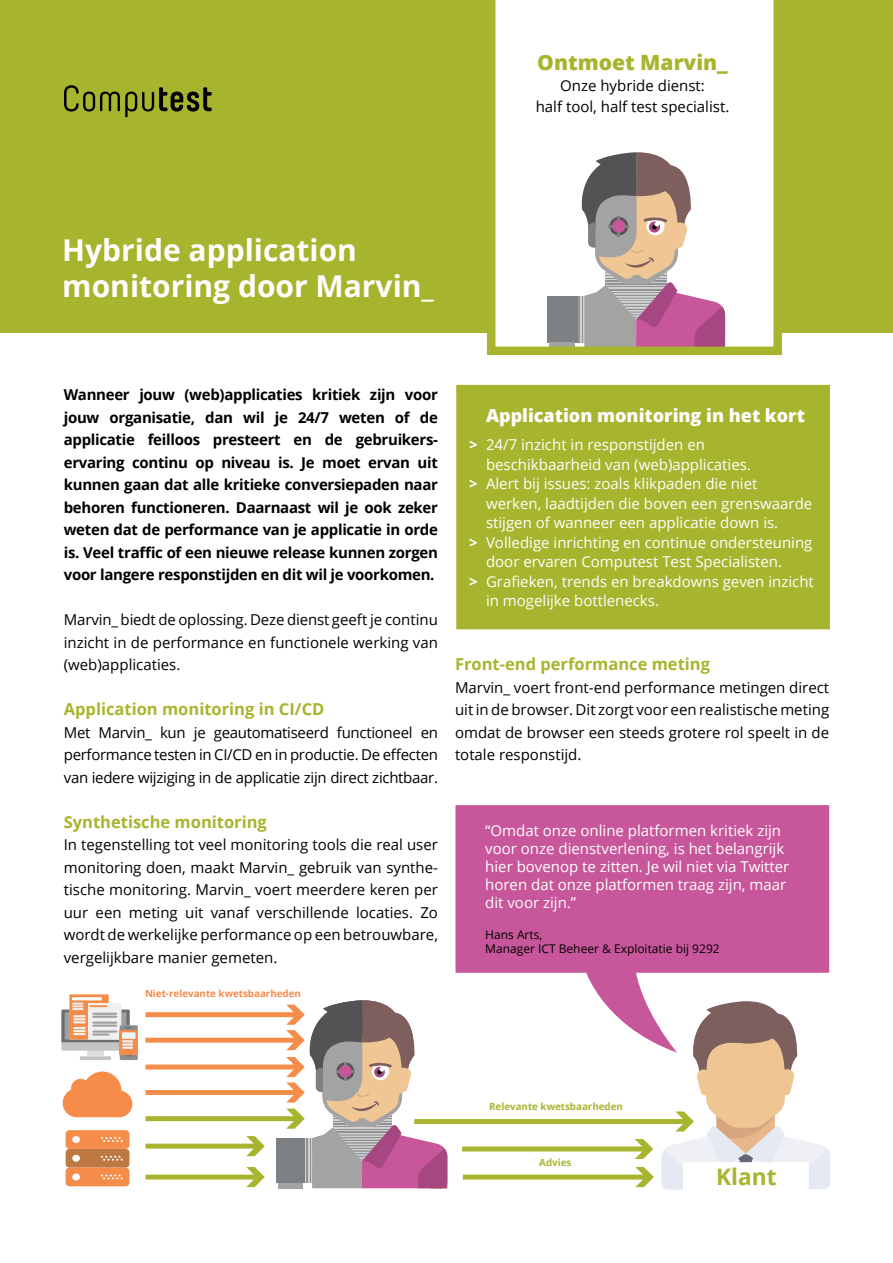
<style>
.page{position:relative;width:893px;height:1263px;background:#fff}
.page>*{position:absolute;margin:0;border:0;box-sizing:border-box;transform-origin:0 0}
.t1{font:700 30px/36px "Open Sans";color:#fff}
.t2{font:700 22.8px "Open Sans";letter-spacing:-.005em;color:#a7b52e}
.t3{font:800 21px "Open Sans";color:#a7b52e}
.t4{font:800 18px "Open Sans";color:#fff}
.t5{font:700 16.5px "Open Sans";color:#a7b52e}
.t6{font:15px/22.5px "Open Sans";color:#000;text-align:justify}
.t7{font:15px/18px "Open Sans";color:#fff}
.t8{font:700 15px/22.5px "Open Sans";letter-spacing:-.02em;color:#000;text-align:justify}
.t9{font:12px/14.4px "Open Sans";color:#000}
.t10{font:700 9.75px "Open Sans";color:#a7b52e}
.t11{font:700 9.75px "Open Sans";color:#f68a48}
.s1{font-weight:700}
</style>
<div class="page">
<svg style="left:63px;top:1071px;width:69px;height:46px"></svg>
<svg style="left:80px;top:1056px;width:31px;height:4px"></svg>
<div style="left:120px;top:1025px;width:18px;height:35px;background:#8c8e90;border-radius:2px"></div>
<div style="left:120px;top:1030px;width:18px;height:24px;background:#f68c49"></div>
<div style="left:122px;top:1032px;width:14px;height:7px;background:#eef4fb"></div>
<svg style="left:61px;top:994px;width:72px;height:62px"></svg>
<hr style="left:72px;top:997px;width:30px;height:3px;background:#fff">
<div style="left:66px;top:1130px;width:63px;height:19px;background:#f68c49;border-radius:4px"></div>
<div style="left:66px;top:1149px;width:63px;height:18px;background:#be7942;border-radius:4px"></div>
<div style="left:66px;top:1167px;width:63px;height:19px;background:#f68c49;border-radius:4px"></div>
<div style="left:72px;top:1136px;width:8px;height:7px;background:#fff;border-radius:50%"></div>
<svg style="left:101px;top:1137px;width:22px;height:5px"></svg>
<div style="left:72px;top:1173px;width:8px;height:7px;background:#fff;border-radius:50%"></div>
<svg style="left:101px;top:1174px;width:22px;height:5px"></svg>
<div style="left:72px;top:1155px;width:8px;height:7px;background:#fff;border-radius:50%"></div>
<svg style="left:101px;top:1156px;width:22px;height:5px"></svg>
<div style="left:0;top:0;width:893px;height:333px;background:#a7b52e"></div>
<svg style="left:64px;top:85px;width:148px;height:32px"></svg>
<svg style="left:487px;top:0;width:295px;height:355px;background:#e5e0d6"></svg>
<div style="left:456px;top:384px;width:374px;height:246px;background:#a7b52e"></div>
<div style="left:458px;top:807px;width:369px;height:164px;background:#c7579a"></div>
<div style="left:455px;top:805px;width:374px;height:168px;border:4px solid #c7579a"></div>
<svg style="left:145px;top:963px;width:685px;height:226px"></svg>
<h3 class="t3" style="left:537px;top:47px;width:192px">Ontmoet Marvin_</h3>
<p class="t6" style="left:536px;top:75px;width:195px;line-height:21px;text-align:center">Onze hybride dienst:<br>half tool, half test specialist.</p>
<h1 class="t1" style="left:62px;top:231px;width:373px">Hybride application monitoring door Marvin_</h1>
<p class="t8" style="left:64px;top:383px;width:376px">Wanneer jouw (web)applicaties kritiek zijn voor jouw organisatie, dan wil je 24/7 weten of de applicatie feilloos presteert en de gebruikers&shy;ervaring continu op niveau is. Je moet ervan uit kunnen gaan dat alle kritieke conversiepaden naar behoren functioneren. Daarnaast wil je ook zeker weten dat de performance van je applicatie in orde is. Veel traffic of een nieuwe release kunnen zorgen voor langere responstijden en dit wil je voorkomen.</p>
<p class="t6" style="left:64px;top:608px;width:376px">Marvin_ biedt de oplossing. Deze dienst geeft je continu inzicht in de performance en functionele werking van (web)applicaties.</p>
<p class="t5" style="left:64px;top:697px;width:262px">Application monitoring in CI/CD</p>
<p class="t6" style="left:64px;top:720px;width:376px">Met Marvin_ kun je geautomatiseerd functioneel en performance testen in CI/CD en in productie. De effecten van iedere wijziging in de applicatie zijn direct zichtbaar.</p>
<p class="t5" style="left:64px;top:810px;width:205px">Synthetische monitoring</p>
<p class="t6" style="left:64px;top:833px;width:376px">In tegenstelling tot veel monitoring tools die real user monitoring doen, maakt Marvin_ gebruik van synthe&shy;tische monitoring. Marvin_ voert meerdere keren per uur een meting uit vanaf verschillende locaties. Zo wordt de werkelijke performance op een betrouwbare, vergelijkbare manier gemeten.</p>
<p class="t11" style="left:145px;top:986px;width:157px">Niet-relevante kwetsbaarheden</p>
<p class="t4" style="left:486px;top:401px;width:320px">Application monitoring in het kort</p>
<p class="t7" style="left:469px;top:435px;width:237px"><span class="s1">&gt;</span> 24/7 inzicht in responstijden en</p>
<p class="t7" style="left:486px;top:455px;width:266px">beschikbaarheid van (web)applicaties.</p>
<p class="t7" style="left:469px;top:474px;width:290px"><span class="s1">&gt;</span> Alert bij issues: zoals klikpaden die niet</p>
<p class="t7" style="left:486px;top:494px;width:328px">werken, laadtijden die boven een grenswaarde</p>
<p class="t7" style="left:486px;top:513px;width:294px">stijgen of wanneer een applicatie down is.</p>
<p class="t7" style="left:469px;top:533px;width:345px"><span class="s1">&gt;</span> Volledige inrichting en continue ondersteuning</p>
<p class="t7" style="left:486px;top:552px;width:298px">door ervaren Computest Test Specialisten.</p>
<p class="t7" style="left:469px;top:572px;width:346px"><span class="s1">&gt;</span> Grafieken, trends en breakdowns geven inzicht</p>
<p class="t7" style="left:486px;top:591px;width:174px">in mogelijke bottlenecks.</p>
<p class="t5" style="left:455px;top:652px;width:257px">Front-end performance meting</p>
<p class="t6" style="left:455px;top:675px;width:376px">Marvin_ voert front-end performance metingen direct uit in de browser. Dit zorgt voor een realistische meting omdat de browser een steeds grotere rol speelt in de totale responstijd.</p>
<p class="t7" style="left:485px;top:821px;width:306px">“Omdat onze online platformen kritiek zijn voor onze dienstverlening, is het belangrijk hier bovenop te zitten. Je wil niet via Twitter horen dat onze platformen traag zijn, maar dit voor zijn.”</p>
<p class="t9" style="left:485px;top:927px;width:236px">Hans Arts,<br>Manager ICT Beheer &amp; Exploitatie bij 9292</p>
<p class="t10" style="left:489px;top:1100px;width:135px">Relevante kwetsbaarheden</p>
<p class="t10" style="left:539px;top:1155px;width:34px">Advies</p>
<h2 class="t2" style="left:716px;top:1160px;width:62px">Klant</h2>
</div>
